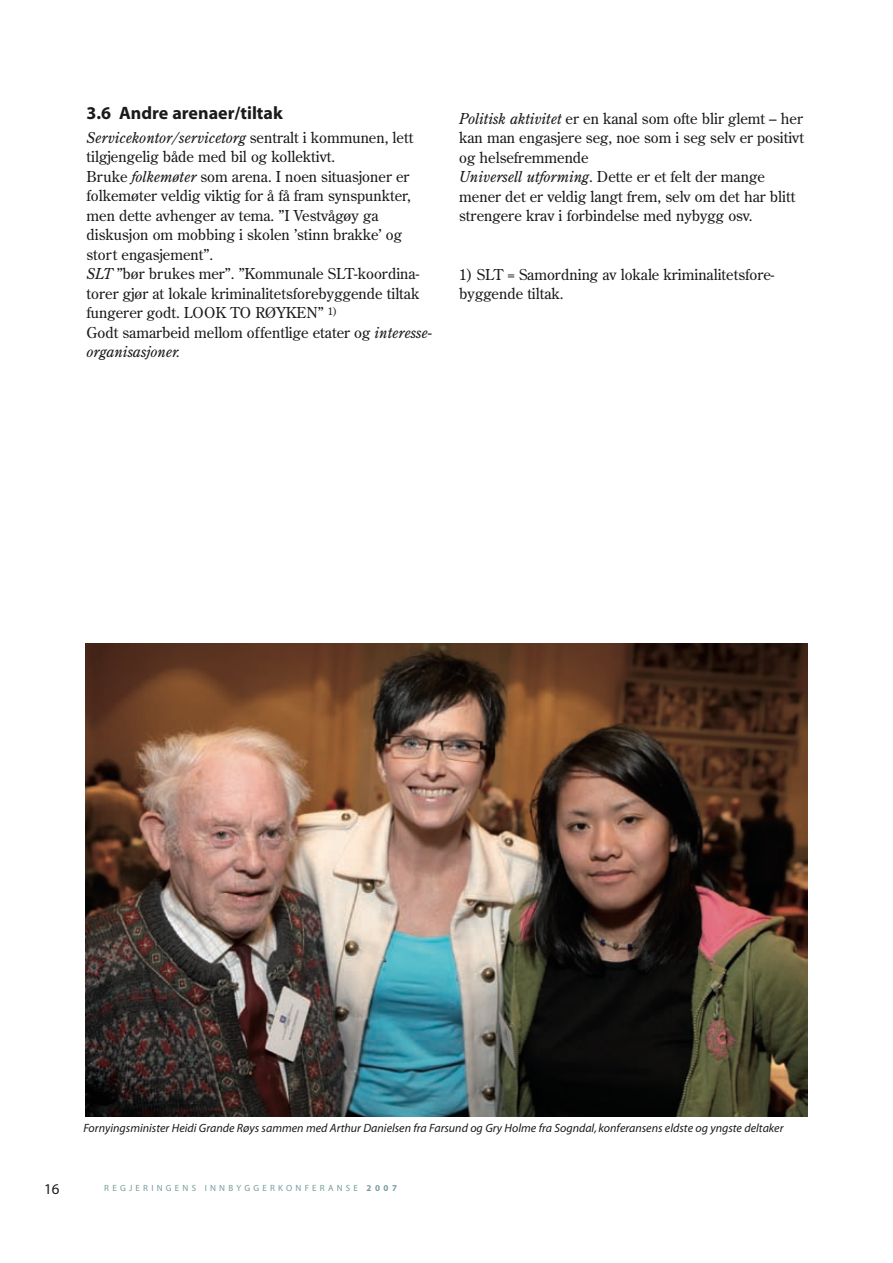
<style>
.page{position:relative;width:893px;height:1263px;background:#fff}
.page>*{position:absolute;margin:0;border:0;box-sizing:border-box;transform-origin:0 0}
.t1{font:700 18px "Myriad";color:#1a1a1a}
.t2{font:15px/19.5px "Dep Century Old Style";color:#1a1a1a}
.t3{font:15px "Myriad";color:#1a1a1a}
.t4{font:italic 12px "Myriad";color:#1a1a1a}
.t5{font:9px "Myriad";letter-spacing:.36em;color:#7a9d9c}
.s1{font-style:italic}
.s2{font-weight:700}
</style>
<div class="page">
<img style="left:85px;top:643px;width:723px;height:474px">
<p class="t1" style="left:87px;top:103px;width:198px">3.6 Andre arenaer/tiltak</p>
<p class="t2" style="left:87px;top:127px;width:347px"><span class="s1">Servicekontor/servicetorg</span> sentralt i kommunen, lett tilgjengelig både med bil og kollektivt.<br>Bruke <span class="s1">folkemøter</span> som arena. I noen situasjoner er folkemøter veldig viktig for å få fram synspunkter, men dette avhenger av tema. ”I Vestvågøy ga diskusjon om mobbing i skolen ’stinn brakke’ og stort engasjement”.<br><span class="s1">SLT</span> ”bør brukes mer”. ”Kommunale SLT-koordina&shy;torer gjør at lokale kriminalitetsforebyggende tiltak fungerer godt. LOOK TO RØYKEN” <sup>1)<br></sup>Godt samarbeid mellom offentlige etater og <span class="s1">interesse&shy;organisasjoner.</span></p>
<p class="t2" style="left:459px;top:108px;width:346px"><span class="s1">Politisk aktivitet</span> er en kanal som ofte blir glemt – her kan man engasjere seg, noe som i seg selv er positivt og helsefremmende<br><span class="s1">Universell utforming</span>. Dette er et felt der mange mener det er veldig langt frem, selv om det har blitt strengere krav i forbindelse med nybygg osv.</p>
<p class="t2" style="left:459px;top:264px;width:317px">1) SLT = Samordning av lokale kriminalitetsfore&shy;byggende tiltak.</p>
<p class="t4" style="left:83px;top:1122px;width:702px">Fornyingsminister Heidi Grande Røys sammen med Arthur Danielsen fra Farsund og Gry Holme fra Sogndal, konferansens eldste og yngste deltaker</p>
<p class="t3" style="left:44px;top:1181px;width:17px">16</p>
<p class="t5" style="left:104px;top:1183px;width:294px">REGJERINGENS INNBYGGERKONFERANSE <span class="s2">2007</span></p>
</div>
